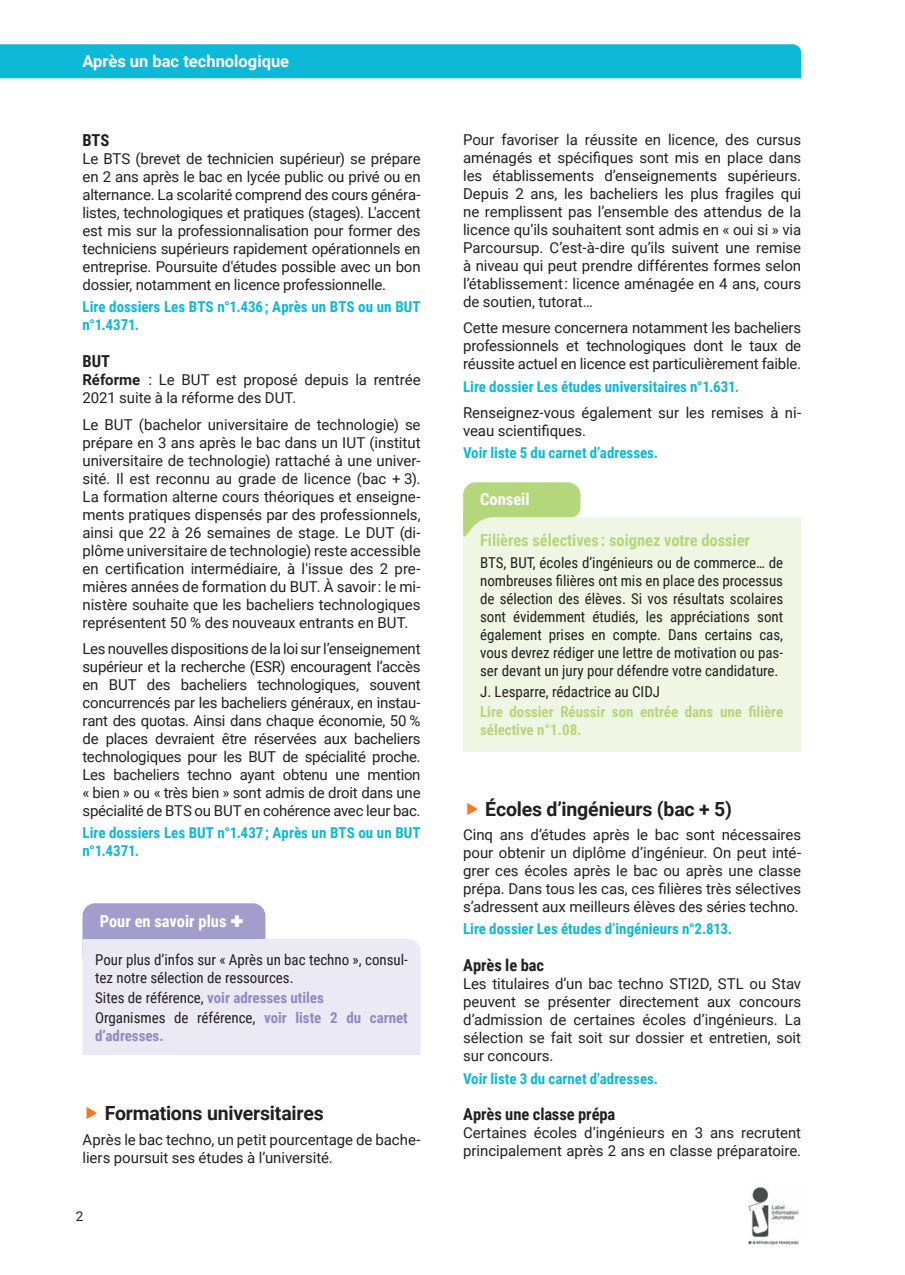
<style>
.page{position:relative;width:905px;height:1275px;background:#fff}
.page>*{position:absolute;margin:0;border:0;box-sizing:border-box;transform-origin:0 0}
.t1{font:700 19.5px "Roboto";letter-spacing:-.01em;color:#231f20}
.t2{font:700 16.5px "Roboto Condensed";letter-spacing:-.005em;color:#b5d77b}
.t3{font:700 16.5px "Roboto Condensed";letter-spacing:-.005em;color:#231f20}
.t4{font:700 16.5px "Roboto Condensed";color:#fff}
.t5{font:700 16.5px "Roboto";color:#fff}
.t6{font:15px/18px "Roboto";letter-spacing:-.005em;color:#231f20;text-align:justify}
.t7{font:15px/18px "Roboto Condensed";letter-spacing:-.005em;color:#231f20}
.t8{font:700 15px/18px "Roboto Condensed";color:#0db9d6}
.t9{font:700 15px/18px "Roboto Condensed";letter-spacing:-.005em;color:#b5d77b}
.t10{font:700 15px "Roboto Condensed";letter-spacing:-.005em;color:#908ac2}
.t11{font:13.5px "Roboto";color:#231f20}
.s1{font-weight:700}
.s2{font-weight:700;color:#908ac2}
</style>
<div class="page">
<img style="left:747px;top:1187px;width:52px;height:58px">
<div style="left:0;top:44px;width:801px;height:34px;background:#0db9d6"></div>
<div style="left:82px;top:903px;width:183px;height:66px;background:#a39dcc;border-radius:13px"></div>
<div style="left:82px;top:939px;width:339px;height:116px;background:#eae9f4"></div>
<div style="left:463px;top:517px;width:337px;height:235px;background:#eff6e3"></div>
<svg style="left:463px;top:482px;width:117px;height:55px"></svg>
<p class="t5" style="left:83px;top:50px;width:208px">Après un bac technologique</p>
<p class="t3" style="left:83px;top:128px;width:28px">BTS</p>
<p class="t6" style="left:83px;top:149px;width:340px">Le BTS (brevet de technicien supérieur) se prépare en 2 ans après le bac en lycée public ou privé ou en alternance. La scolarité comprend des cours généra&shy;listes, technologiques et pratiques (stages). L'accent est mis sur la professionnalisation pour former des techniciens supérieurs rapidement opérationnels en entreprise. Poursuite d'études possible avec un bon dossier, notamment en licence professionnelle.</p>
<p class="t8" style="left:83px;top:297px;width:340px">Lire dossiers Les BTS n°1.436 ; Après un BTS ou un BUT n°1.4371.</p>
<p class="t3" style="left:83px;top:350px;width:29px">BUT</p>
<p class="t6" style="left:83px;top:370px;width:340px"><span class="s1">Réforme</span> : Le BUT est proposé depuis la rentrée<br>2021 suite à la réforme des DUT.</p>
<p class="t6" style="left:83px;top:415px;width:340px">Le BUT (bachelor universitaire de technologie) se prépare en 3 ans après le bac dans un IUT (institut universitaire de technologie) rattaché à une univer&shy;sité. Il est reconnu au grade de licence (bac + 3).<br>La formation alterne cours théoriques et enseigne&shy;ments pratiques dispensés par des professionnels, ainsi que 22 à 26 semaines de stage. Le DUT (di&shy;plôme universitaire de technologie) reste accessible en certification intermédiaire, à l'issue des 2 pre&shy;mières années de formation du BUT. À savoir : le mi&shy;nistère souhaite que les bacheliers technologiques représentent 50 % des nouveaux entrants en BUT.</p>
<p class="t6" style="left:83px;top:639px;width:340px">Les nouvelles dispositions de la loi sur l’enseignement supérieur et la recherche (ESR) encouragent l’accès en BUT des bacheliers technologiques, souvent concurrencés par les bacheliers généraux, en instau&shy;rant des quotas. Ainsi dans chaque économie, 50 % de places devraient être réservées aux bacheliers technologiques pour les BUT de spécialité proche.<br>Les bacheliers techno ayant obtenu une mention « bien » ou « très bien » sont admis de droit dans une spécialité de BTS ou BUT en cohérence avec leur bac.</p>
<p class="t8" style="left:83px;top:823px;width:340px">Lire dossiers Les BUT n°1.437 ; Après un BTS ou un BUT n°1.4371.</p>
<p class="t4" style="left:100px;top:909px;width:145px">Pour en savoir plus ✚</p>
<p class="t7" style="left:95px;top:949px;width:314px">Pour plus d’infos sur « Après un bac techno », consul&shy;tez notre sélection de ressources.</p>
<p class="t7" style="left:95px;top:987px;width:314px;line-height:20.1px">Sites de référence, <span class="s2">voir adresses utiles<br></span>Organismes de référence, <span class="s2">voir liste 2 du carnet</span></p>
<p class="t10" style="left:95px;top:1025px;width:70px">d’adresses.</p>
<h1 class="t1" style="left:105px;top:1099px;width:221px">Formations universitaires</h1>
<p class="t6" style="left:83px;top:1129px;width:340px">Après le bac techno, un petit pourcentage de bache&shy;liers poursuit ses études à l’université.</p>
<p class="t11" style="left:76px;top:1206px;width:9px">2</p>
<p class="t6" style="left:463px;top:130px;width:340px">Pour favoriser la réussite en licence, des cursus aménagés et spécifiques sont mis en place dans les établissements d’enseignements supérieurs.<br>Depuis 2 ans, les bacheliers les plus fragiles qui ne remplissent pas l’ensemble des attendus de la licence qu’ils souhaitent sont admis en « oui si » via Parcoursup. C’est-à-dire qu’ils suivent une remise à niveau qui peut prendre différentes formes selon l’établissement : licence aménagée en 4 ans, cours de soutien, tutorat…</p>
<p class="t6" style="left:463px;top:318px;width:340px">Cette mesure concernera notamment les bacheliers professionnels et technologiques dont le taux de réussite actuel en licence est particulièrement faible.</p>
<p class="t8" style="left:463px;top:377px;width:278px">Lire dossier Les études universitaires n°1.631.</p>
<p class="t6" style="left:463px;top:403px;width:340px">Renseignez-vous également sur les remises à ni&shy;veau scientifiques.</p>
<p class="t8" style="left:463px;top:443px;width:197px">Voir liste 5 du carnet d’adresses.</p>
<p class="t4" style="left:480px;top:488px;width:51px">Conseil</p>
<p class="t2" style="left:480px;top:529px;width:271px">Filières sélectives : soignez votre dossier</p>
<p class="t7" style="left:480px;top:553px;width:305px;text-align:justify">BTS, BUT, écoles d’ingénieurs ou de commerce… de nombreuses filières ont mis en place des processus de sélection des élèves. Si vos résultats scolaires sont évidemment étudiés, les appréciations sont également prises en compte. Dans certains cas, vous devrez rédiger une lettre de motivation ou pas&shy;ser devant un jury pour défendre votre candidature.</p>
<p class="t7" style="left:480px;top:682px;width:181px">J. Lesparre, rédactrice au CIDJ</p>
<p class="t9" style="left:480px;top:702px;width:305px">Lire dossier Réussir son entrée dans une filière sélective n°1.08.</p>
<h1 class="t1" style="left:485px;top:795px;width:248px">Écoles d’ingénieurs (bac + 5)</h1>
<p class="t6" style="left:463px;top:825px;width:340px">Cinq ans d’études après le bac sont nécessaires pour obtenir un diplôme d’ingénieur. On peut inté&shy;grer ces écoles après le bac ou après une classe prépa. Dans tous les cas, ces filières très sélectives s’adressent aux meilleurs élèves des séries techno.</p>
<p class="t8" style="left:463px;top:919px;width:270px">Lire dossier Les études d’ingénieurs n°2.813.</p>
<p class="t3" style="left:463px;top:954px;width:82px">Après le bac</p>
<p class="t6" style="left:463px;top:974px;width:340px">Les titulaires d’un bac techno STI2D, STL ou Stav peuvent se présenter directement aux concours d’admission de certaines écoles d’ingénieurs. La sélection se fait soit sur dossier et entretien, soit sur concours.</p>
<p class="t8" style="left:463px;top:1068px;width:197px">Voir liste 3 du carnet d'adresses.</p>
<p class="t3" style="left:463px;top:1103px;width:154px">Après une classe prépa</p>
<p class="t6" style="left:463px;top:1123px;width:340px">Certaines écoles d’ingénieurs en 3 ans recrutent principalement après 2 ans en classe préparatoire.</p>
</div>
